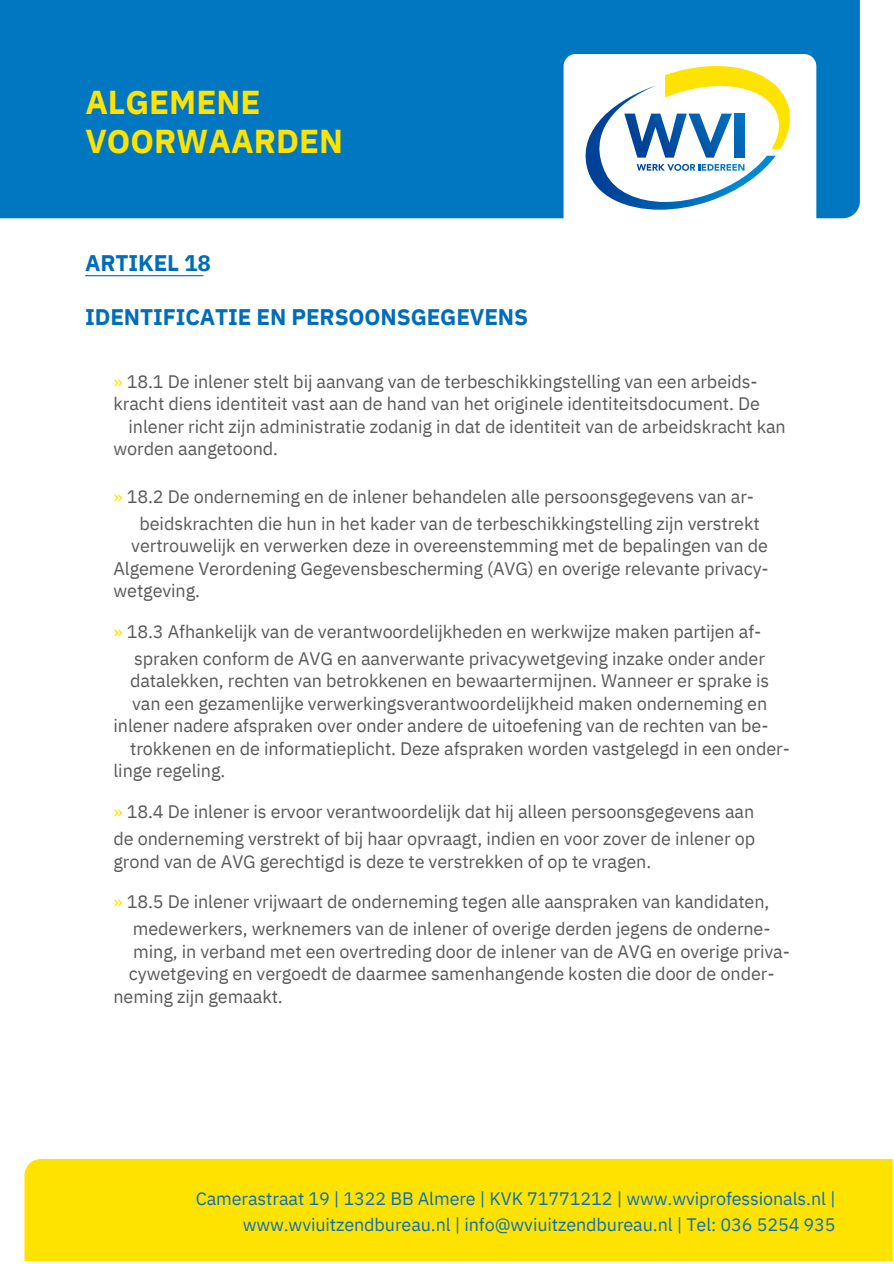
<style>
.page{position:relative;width:894px;height:1264px;background:#fff}
.page>*{position:absolute;margin:0;border:0;box-sizing:border-box;transform-origin:0 0}
.t1{font:700 33px/39.5px "IBM Plex Sans";color:#ffe300}
.t2{font:700 22.5px "IBM Plex Sans";letter-spacing:-.005em;color:#006db8}
.t3{font:18px/27px "IBM Plex Sans";letter-spacing:-.005em;color:#5a5859}
.t4{font:18px/26px "IBM Plex Sans";letter-spacing:-.005em;color:#0b6eb9;text-align:right}
.s1{color:#ffe300}
</style>
<div class="page">
<div style="left:0;top:0;width:859px;height:218px;background:#0077c0"></div>
<div style="left:24px;top:1159px;width:868px;height:102px;background:#ffe300"></div>
<hr style="left:85px;top:275px;width:118px;height:1px;background:#006db8">
<div style="left:563px;top:54px;width:253px;height:187px;background:#fff;border-radius:12px"></div>
<svg style="left:585px;top:66px;width:205px;height:144px"></svg>
<h1 class="t1" style="left:85px;top:80px;width:259px">ALGEMENE<br>VOORWAARDEN</h1>
<p class="t2" style="left:85px;top:245px;width:127px">ARTIKEL 18</p>
<p class="t2" style="left:85px;top:299px;width:444px">IDENTIFICATIE EN PERSOONSGEGEVENS</p>
<p class="t3" style="left:113px;top:366px;width:645px"><span class="s1">»</span> 18.1 De inlener stelt bij aanvang van de terbeschikkingstelling van een arbeids-</p>
<p class="t3" style="left:113px;top:389px;width:647px">kracht diens identiteit vast aan de hand van het originele identiteitsdocument. De</p>
<p class="t3" style="left:128px;top:411px;width:658px">inlener richt zijn administratie zodanig in dat de identiteit van de arbeidskracht kan</p>
<p class="t3" style="left:113px;top:434px;width:166px">worden aangetoond.</p>
<p class="t3" style="left:139px;top:481px;width:621px;text-indent:-26px"><span class="s1">»</span> 18.2 De onderneming en de inlener behandelen alle persoonsgegevens van ar&shy;beidskrachten die hun in het kader van de terbeschikkingstelling zijn verstrekt</p>
<p class="t3" style="left:113px;top:533px;width:656px;line-height:22.5px;text-align:justify;text-indent:18px">vertrouwelijk en verwerken deze in overeenstemming met de bepalingen van de Algemene Verordening Gegevensbescherming (AVG) en overige relevante privacy&shy;wetgeving.</p>
<p class="t3" style="left:113px;top:616px;width:653px;text-align:right"><span class="s1">»</span> 18.3 Afhankelijk van de verantwoordelijkheden en werkwijze maken partijen af&shy;spraken conform de AVG en aanverwante privacywetgeving inzake onder ander</p>
<p class="t3" style="left:130px;top:666px;width:640px">datalekken, rechten van betrokkenen en bewaartermijnen. Wanneer er sprake is</p>
<p class="t3" style="left:132px;top:688px;width:636px">van een gezamenlijke verwerkingsverantwoordelijkheid maken onderneming en</p>
<p class="t3" style="left:113px;top:711px;width:656px">inlener nadere afspraken over onder andere de uitoefening van de rechten van be-</p>
<p class="t3" style="left:130px;top:733px;width:661px">trokkenen en de informatieplicht. Deze afspraken worden vastgelegd in een onder-</p>
<p class="t3" style="left:113px;top:756px;width:113px">linge regeling.</p>
<p class="t3" style="left:113px;top:796px;width:643px"><span class="s1">»</span> 18.4 De inlener is ervoor verantwoordelijk dat hij alleen persoonsgegevens aan de onderneming verstrekt of bij haar opvraagt, indien en voor zover de inlener op</p>
<p class="t3" style="left:113px;top:846px;width:539px">grond van de AVG gerechtigd is deze te verstrekken of op te vragen.</p>
<p class="t3" style="left:113px;top:886px;width:658px;text-align:right"><span class="s1">»</span> 18.5 De inlener vrijwaart de onderneming tegen alle aanspraken van kandidaten, medewerkers, werknemers van de inlener of overige derden jegens de onderne-</p>
<p class="t3" style="left:133px;top:936px;width:658px">ming, in verband met een overtreding door de inlener van de AVG en overige priva-</p>
<p class="t3" style="left:129px;top:958px;width:647px">cywetgeving en vergoedt de daarmee samenhangende kosten die door de onder-</p>
<p class="t3" style="left:113px;top:981px;width:171px">neming zijn gemaakt.</p>
<p class="t4" style="left:196px;top:1184px;width:641px">Camerastraat 19 | 1322 BB Almere | KVK 71771212 | www.wviprofessionals.nl | www.wviuitzendbureau.nl | info@wviuitzendbureau.nl | Tel: 036 5254 935</p>
</div>
